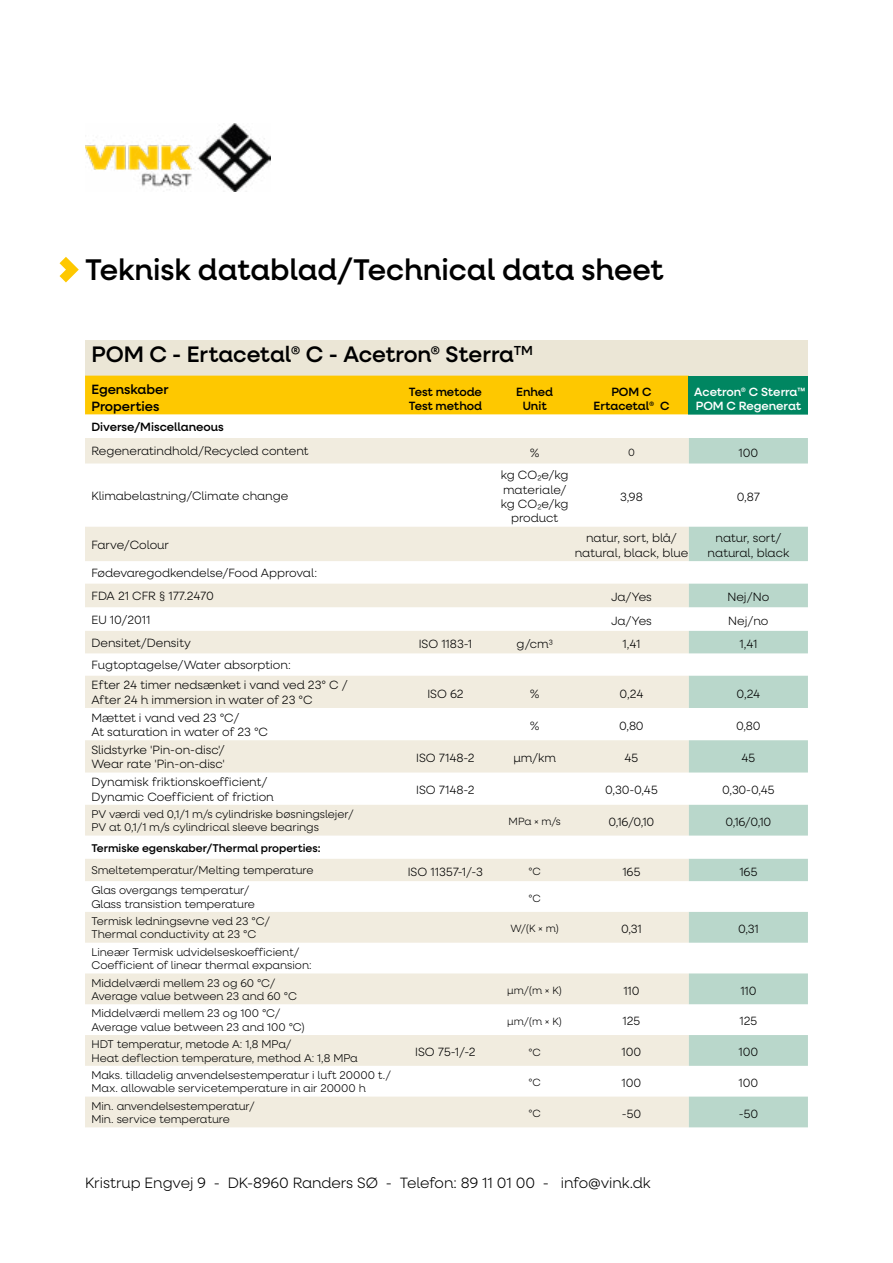
<style>
.page{position:relative;width:893px;height:1263px;background:#fff}
.page>*{position:absolute;margin:0;border:0;box-sizing:border-box;transform-origin:0 0}
.t1{font:500 30px "Neulis Neue";color:#000}
.t2{font:500 22.5px "Neulis Neue";color:#000}
.t3{font:300 15px "Neulis Neue";color:#000}
.t4{font:500 13.5px/16.2px "Neulis Neue";color:#000}
.t5{font:300 12px/14.4px "Neulis Neue";color:#000}
.t6{font:500 12px/14.4px "Neulis Neue";color:#000;text-align:center}
.t7{font:500 12px/14.4px "Neulis Neue";color:#fff}
.t8{font:300 11.25px/13.5px "Neulis Neue";color:#000}
.t9{font:500 11.25px "Neulis Neue";color:#000}
.t10{font:300 10.5px "Neulis Neue";color:#000}
</style>
<div class="page">
<div style="left:85px;top:340px;width:723px;height:36px;background:#ebe6d6"></div>
<div style="left:85px;top:376px;width:604px;height:39px;background:#fec800"></div>
<div style="left:689px;top:376px;width:119px;height:39px;background:#008661"></div>
<svg style="left:85px;top:438px;width:604px;height:689px"></svg>
<svg style="left:689px;top:438px;width:119px;height:689px"></svg>
<svg style="left:60px;top:257px;width:19px;height:25px"></svg>
<img style="left:85px;top:123px;width:185px;height:68px">
<h1 class="t1" style="left:85px;top:249px;width:580px">Teknisk datablad/Technical data sheet</h1>
<h2 class="t2" style="left:91px;top:338px;width:443px">POM C - Ertacetal® C - Acetron® Sterra<sup>TM</sup></h2>
<p class="t4" style="left:91px;top:381px;width:79px">Egenskaber<br>Properties</p>
<p class="t6" style="left:409px;top:384px;width:75px;text-align:left">Test metode<br>Test method</p>
<p class="t6" style="left:516px;top:384px;width:38px">Enhed<br>Unit</p>
<p class="t6" style="left:594px;top:384px;width:77px">POM C<br>Ertacetal® C</p>
<p class="t7" style="left:694px;top:384px;width:113px">Acetron® C Sterra™<br>POM C Regenerat</p>
<p class="t6" style="left:91px;top:419px;width:134px">Diverse/Miscellaneous</p>
<p class="t5" style="left:91px;top:443px;width:219px">Regeneratindhold/Recycled content</p>
<p class="t5" style="left:530px;top:445px;width:11px">%</p>
<p class="t10" style="left:628px;top:445px;width:8px">0</p>
<p class="t5" style="left:738px;top:445px;width:21px">100</p>
<p class="t5" style="left:91px;top:488px;width:198px">Klimabelastning/Climate change</p>
<p class="t5" style="left:501px;top:467px;width:69px;text-align:center">kg CO2e/kg materiale/ kg CO2e/kg product</p>
<p class="t5" style="left:620px;top:489px;width:24px">3,98</p>
<p class="t5" style="left:737px;top:489px;width:25px">0,87</p>
<p class="t5" style="left:91px;top:537px;width:79px">Farve/Colour</p>
<p class="t5" style="left:575px;top:530px;width:115px;text-align:center">natur, sort, blå/ natural, black, blue</p>
<p class="t5" style="left:707px;top:530px;width:83px;text-align:center">natur, sort/ natural, black</p>
<p class="t5" style="left:91px;top:561px;width:227px;line-height:23.1px">Fødevaregodkendelse/Food Approval:<br>FDA 21 CFR § 177.2470</p>
<p class="t5" style="left:611px;top:589px;width:42px">Ja/Yes</p>
<p class="t5" style="left:727px;top:589px;width:43px">Nej/No</p>
<p class="t5" style="left:91px;top:612px;width:60px">EU 10/2011</p>
<p class="t5" style="left:611px;top:613px;width:42px">Ja/Yes</p>
<p class="t5" style="left:728px;top:613px;width:42px">Nej/no</p>
<p class="t5" style="left:91px;top:635px;width:101px">Densitet/Density</p>
<p class="t5" style="left:419px;top:636px;width:55px">ISO 1183-1</p>
<p class="t5" style="left:517px;top:636px;width:38px">g/cm3</p>
<p class="t5" style="left:622px;top:636px;width:19px">1,41</p>
<p class="t5" style="left:739px;top:636px;width:19px">1,41</p>
<p class="t5" style="left:91px;top:654px;width:258px;line-height:20.1px">Fugtoptagelse/Water absorption:<br>Efter 24 timer nedsænket i vand ved 23° C /</p>
<p class="t5" style="left:91px;top:692px;width:223px">After 24 h immersion in water of 23 °C</p>
<p class="t5" style="left:427px;top:686px;width:38px">ISO 62</p>
<p class="t5" style="left:530px;top:686px;width:11px">%</p>
<p class="t5" style="left:620px;top:686px;width:25px">0,24</p>
<p class="t5" style="left:737px;top:686px;width:25px">0,24</p>
<p class="t5" style="left:91px;top:710px;width:178px">Mættet i vand ved 23 °C/<br>At saturation in water of 23 °C</p>
<p class="t5" style="left:530px;top:718px;width:11px">%</p>
<p class="t5" style="left:619px;top:718px;width:26px">0,80</p>
<p class="t5" style="left:736px;top:718px;width:26px">0,80</p>
<p class="t5" style="left:91px;top:742px;width:135px">Slidstyrke 'Pin-on-disc'/<br>Wear rate 'Pin-on-disc'</p>
<p class="t5" style="left:416px;top:750px;width:60px">ISO 7148-2</p>
<p class="t5" style="left:513px;top:750px;width:44px">µm/km</p>
<p class="t5" style="left:625px;top:750px;width:15px">45</p>
<p class="t5" style="left:741px;top:750px;width:15px">45</p>
<p class="t5" style="left:91px;top:774px;width:184px">Dynamisk friktionskoefficient/<br>Dynamic Coefficient of friction</p>
<p class="t5" style="left:416px;top:782px;width:60px">ISO 7148-2</p>
<p class="t5" style="left:605px;top:782px;width:54px">0,30-0,45</p>
<p class="t5" style="left:722px;top:782px;width:54px">0,30-0,45</p>
<p class="t8" style="left:91px;top:807px;width:264px">PV værdi ved 0,1/1 m/s cylindriske bøsningslejer/<br>PV at 0,1/1 m/s cylindrical sleeve bearings</p>
<p class="t10" style="left:509px;top:814px;width:54px">MPa × m/s</p>
<p class="t5" style="left:608px;top:814px;width:47px">0,16/0,10</p>
<p class="t5" style="left:725px;top:814px;width:47px">0,16/0,10</p>
<p class="t9" style="left:91px;top:840px;width:231px">Termiske egenskaber/Thermal properties:</p>
<p class="t8" style="left:91px;top:863px;width:224px">Smeltetemperatur/Melting temperature</p>
<p class="t5" style="left:408px;top:864px;width:77px">ISO 11357-1/-3</p>
<p class="t10" style="left:529px;top:864px;width:14px">°C</p>
<p class="t5" style="left:622px;top:864px;width:19px">165</p>
<p class="t5" style="left:739px;top:864px;width:19px">165</p>
<p class="t8" style="left:91px;top:883px;width:165px">Glas overgangs temperatur/<br>Glass transistion temperature</p>
<p class="t10" style="left:529px;top:891px;width:14px">°C</p>
<p class="t8" style="left:91px;top:914px;width:180px">Termisk ledningsevne ved 23 °C/<br>Thermal conductivity at 23 °C</p>
<p class="t10" style="left:510px;top:922px;width:50px">W/(K × m)</p>
<p class="t5" style="left:621px;top:921px;width:22px">0,31</p>
<p class="t5" style="left:738px;top:921px;width:22px">0,31</p>
<p class="t8" style="left:91px;top:944px;width:222px">Lineær Termisk udvidelseskoefficient/<br>Coefficient of linear thermal expansion:</p>
<p class="t8" style="left:91px;top:975px;width:207px">Middelværdi mellem 23 og 60 °C/<br>Average value between 23 and 60 °C</p>
<p class="t10" style="left:507px;top:983px;width:56px">µm/(m × K)</p>
<p class="t5" style="left:623px;top:983px;width:18px">110</p>
<p class="t5" style="left:740px;top:983px;width:18px">110</p>
<p class="t8" style="left:91px;top:1006px;width:215px">Middelværdi mellem 23 og 100 °C/<br>Average value between 23 and 100 °C)</p>
<p class="t10" style="left:507px;top:1014px;width:56px">µm/(m × K)</p>
<p class="t5" style="left:623px;top:1013px;width:19px">125</p>
<p class="t5" style="left:739px;top:1013px;width:19px">125</p>
<p class="t8" style="left:91px;top:1037px;width:268px">HDT temperatur, metode A: 1,8 MPa/<br>Heat deflection temperature, method A: 1,8 MPa</p>
<p class="t5" style="left:415px;top:1044px;width:62px">ISO 75-1/-2</p>
<p class="t10" style="left:529px;top:1045px;width:14px">°C</p>
<p class="t5" style="left:622px;top:1044px;width:21px">100</p>
<p class="t5" style="left:739px;top:1044px;width:21px">100</p>
<p class="t8" style="left:91px;top:1068px;width:301px">Maks. tilladelig anvendelsestemperatur i luft 20000 t./<br>Max. allowable servicetemperature in air 20000 h</p>
<p class="t10" style="left:529px;top:1075px;width:14px">°C</p>
<p class="t5" style="left:622px;top:1075px;width:21px">100</p>
<p class="t5" style="left:739px;top:1075px;width:21px">100</p>
<p class="t8" style="left:91px;top:1098px;width:165px">Min. anvendelsestemperatur/<br>Min. service temperature</p>
<p class="t10" style="left:529px;top:1106px;width:14px">°C</p>
<p class="t5" style="left:622px;top:1106px;width:21px">-50</p>
<p class="t5" style="left:739px;top:1106px;width:21px">-50</p>
<p class="t3" style="left:85px;top:1172px;width:567px">Kristrup Engvej 9 - DK-8960 Randers SØ - Telefon: 89 11 01 00 - info@vink.dk</p>
</div>
